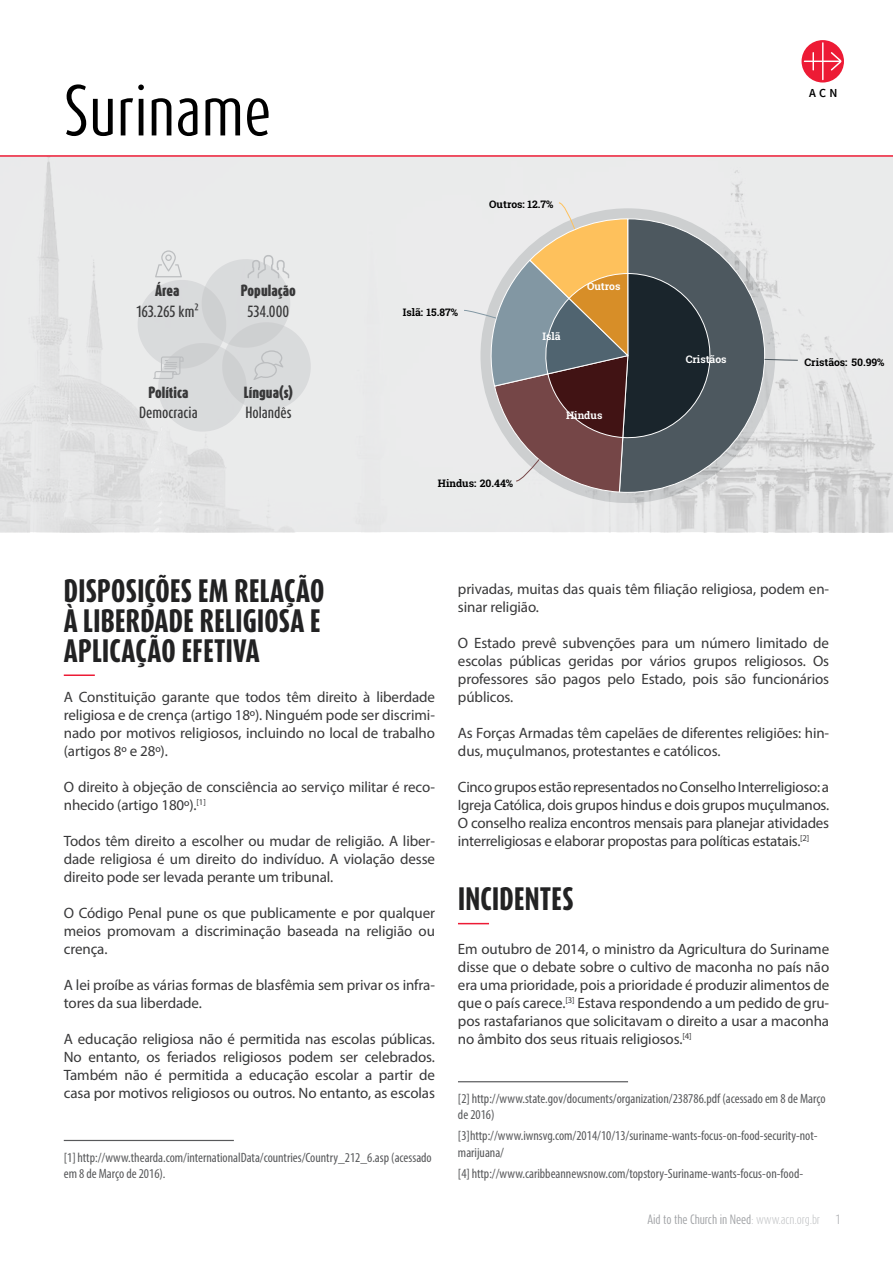
<style>
.page{position:relative;width:893px;height:1263px;background:#fff}
.page>*{position:absolute;margin:0;border:0;box-sizing:border-box;transform-origin:0 0}
.t1{font:60px "Dax Compact OT";color:#000}
.t2{font:800 27px/30px "Dax Compact OT";letter-spacing:.01em;color:#222223}
.t3{font:15px/18px "Myriad Pro";letter-spacing:-.005em;color:#383839;text-align:justify}
.t4{font:condensed 13.5px/16.2px "Myriad Pro";color:#58595b}
.t5{font:500 13.5px "Dax Compact OT";color:#383839}
.t6{font:900 13.5px "Dax Compact OT";letter-spacing:.005em;color:#383839}
.t7{font:600 12.3px "Source Sans Pro";color:#000}
.t8{font:11.25px "Dax Compact OT";letter-spacing:-.01em;color:#9fa1a4}
.t9{font:300 11.25px "Dax Compact OT";color:#9fa1a4}
.t10{font:700 10.5px "Roboto Slab";color:#000}
.t11{font:700 10.5px "Roboto Slab";color:#fff}
.s1{font-weight:300;color:#bcbec0}
</style>
<div class="page">
<img style="left:0;top:157px;width:893px;height:375px">
<hr style="left:0;top:155px;width:893px;height:2px;background:#ed1b35">
<svg style="left:132px;top:250px;width:184px;height:187px;background:#dddfdf"></svg>
<svg style="left:801px;top:40px;width:43px;height:43px"></svg>
<svg style="left:804px;top:42px;width:37px;height:38px"></svg>
<svg style="left:463px;top:202px;width:336px;height:291px;background:#94908e"></svg>
<hr style="left:64px;top:674px;width:31px;height:2px;background:#ed1b35">
<hr style="left:64px;top:1140px;width:170px;height:1px;background:#58595b">
<hr style="left:458px;top:923px;width:31px;height:1px;background:#ed1b35">
<hr style="left:458px;top:1081px;width:170px;height:1px;background:#58595b">
<h1 class="t1" style="left:64px;top:71px;width:209px">Suriname</h1>
<p class="t7" style="left:809px;top:85px;width:30px">ACN</p>
<p class="t10" style="left:489px;top:197px;width:66px">Outros: 12.7%</p>
<p class="t6" style="left:155px;top:281px;width:26px">Área</p>
<p class="t6" style="left:241px;top:281px;width:57px">População</p>
<p class="t11" style="left:587px;top:279px;width:35px">Outros</p>
<p class="t5" style="left:136px;top:302px;width:64px">163.265 km²</p>
<p class="t5" style="left:247px;top:302px;width:43px">534.000</p>
<p class="t10" style="left:403px;top:305px;width:57px">Islã: 15.87%</p>
<p class="t11" style="left:542px;top:329px;width:20px">Islã</p>
<p class="t11" style="left:686px;top:352px;width:42px">Cristãos</p>
<p class="t10" style="left:804px;top:355px;width:82px">Cristãos: 50.99%</p>
<p class="t6" style="left:148px;top:383px;width:41px">Política</p>
<p class="t6" style="left:244px;top:383px;width:51px">Língua(s)</p>
<p class="t5" style="left:139px;top:403px;width:60px">Democracia</p>
<p class="t5" style="left:245px;top:403px;width:48px">Holandês</p>
<p class="t11" style="left:566px;top:408px;width:38px">Hindus</p>
<p class="t10" style="left:438px;top:476px;width:77px">Hindus: 20.44%</p>
<h2 class="t2" style="left:64px;top:575px;width:262px">DISPOSIÇÕES EM RELAÇÃO<br>À LIBERDADE RELIGIOSA E<br>APLICAÇÃO EFETIVA</h2>
<p class="t3" style="left:64px;top:688px;width:373px">A Constituição garante que todos têm direito à liberdade religiosa e de crença (artigo 18º). Ninguém pode ser discrimi&shy;nado por motivos religiosos, incluindo no local de trabalho (artigos 8º e 28º).</p>
<p class="t3" style="left:64px;top:778px;width:373px">O direito à objeção de consciência ao serviço militar é reco&shy;nhecido (artigo 180º).<sup>[1]</sup></p>
<p class="t3" style="left:64px;top:832px;width:373px">Todos têm direito a escolher ou mudar de religião. A liber&shy;dade religiosa é um direito do indivíduo. A violação desse direito pode ser levada perante um tribunal.</p>
<p class="t3" style="left:64px;top:904px;width:373px">O Código Penal pune os que publicamente e por qualquer meios promovam a discriminação baseada na religião ou crença.</p>
<p class="t3" style="left:64px;top:976px;width:373px">A lei proíbe as várias formas de blasfêmia sem privar os infra&shy;tores da sua liberdade.</p>
<p class="t3" style="left:64px;top:1030px;width:373px">A educação religiosa não é permitida nas escolas públicas.<br>No entanto, os feriados religiosos podem ser celebrados.<br>Também não é permitida a educação escolar a partir de casa por motivos religiosos ou outros. No entanto, as escolas</p>
<p class="t4" style="left:64px;top:1149px;width:369px">[1] http://www.thearda.com/internationalData/countries/Country_212_6.asp (acessado em 8 de Março de 2016).</p>
<p class="t3" style="left:458px;top:580px;width:373px">privadas, muitas das quais têm filiação religiosa, podem en&shy;sinar religião.</p>
<p class="t3" style="left:458px;top:634px;width:373px">O Estado prevê subvenções para um número limitado de escolas públicas geridas por vários grupos religiosos. Os professores são pagos pelo Estado, pois são funcionários públicos.</p>
<p class="t3" style="left:458px;top:724px;width:373px">As Forças Armadas têm capelães de diferentes religiões: hin&shy;dus, muçulmanos, protestantes e católicos.</p>
<p class="t3" style="left:458px;top:778px;width:373px">Cinco grupos estão representados no Conselho Interreligioso: a Igreja Católica, dois grupos hindus e dois grupos muçulmanos.<br>O conselho realiza encontros mensais para planejar atividades interreligiosas e elaborar propostas para políticas estatais.<sup>[2]</sup></p>
<h2 class="t2" style="left:458px;top:884px;width:117px">INCIDENTES</h2>
<p class="t3" style="left:458px;top:940px;width:373px">Em outubro de 2014, o ministro da Agricultura do Suriname disse que o debate sobre o cultivo de maconha no país não era uma prioridade, pois a prioridade é produzir alimentos de que o país carece.<sup>[3]</sup> Estava respondendo a um pedido de gru&shy;pos rastafarianos que solicitavam o direito a usar a maconha no âmbito dos seus rituais religiosos.<sup>[4]</sup></p>
<p class="t4" style="left:458px;top:1090px;width:369px">[2] http://www.state.gov/documents/organization/238786.pdf (acessado em 8 de Março de 2016)</p>
<p class="t4" style="left:458px;top:1128px;width:361px">[3]http://www.iwnsvg.com/2014/10/13/suriname-wants-focus-on-food-security-not&shy;marijuana/</p>
<p class="t4" style="left:458px;top:1165px;width:347px">[4] http://www.caribbeannewsnow.com/topstory-Suriname-wants-focus-on-food-</p>
<p class="t8" style="left:648px;top:1212px;width:174px">Aid to the Church in Need<span class="s1">: www.acn.org.br</span></p>
<p class="t9" style="left:836px;top:1212px;width:6px">1</p>
</div>
